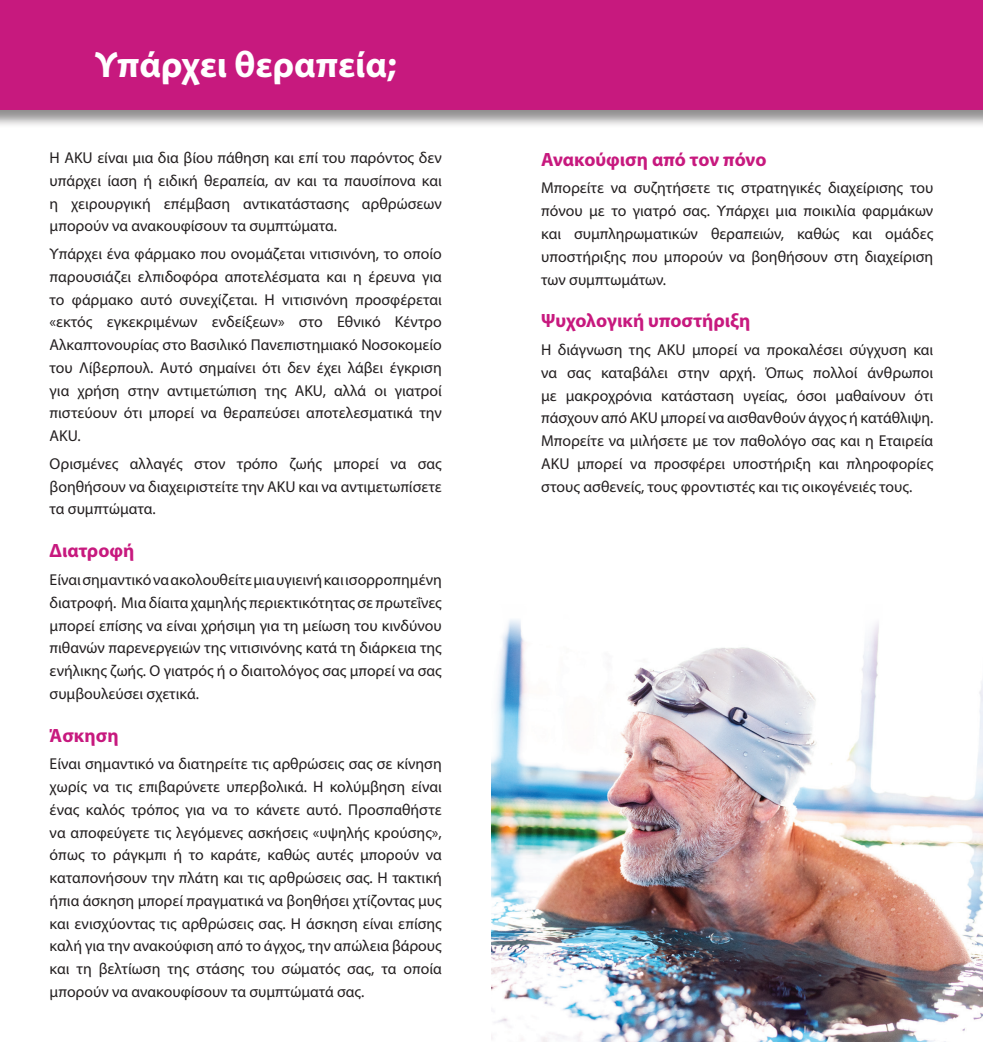
<style>
.page{position:relative;width:983px;height:1042px;background:#fff}
.page>*{position:absolute;margin:0;border:0;box-sizing:border-box;transform-origin:0 0}
.t1{font:700 36.75px "Myriad Pro";letter-spacing:-.005em;color:#fff}
.t2{font:700 19.25px "Myriad Pro";color:#c7197e}
.t3{font:15.75px/22.8px "Myriad Pro";color:#231f20;text-align:justify}
</style>
<div class="page">
<div style="left:0;top:0;width:982px;height:128px;background:#231f20;opacity:.5"></div>
<div style="left:0;top:0;width:982px;height:109px;background:#c7197e"></div>
<img style="left:491px;top:619px;width:491px;height:423px">
<p class="t1" style="left:95px;top:41px;width:303px">Υπάρχει θεραπεία;</p>
<p class="t3" style="left:50px;top:146px;width:393px">Η AKU είναι μια δια βίου πάθηση και επί του παρόντος δεν υπάρχει ίαση ή ειδική θεραπεία, αν και τα παυσίπονα και η χειρουργική επέμβαση αντικατάστασης αρθρώσεων μπορούν να ανακουφίσουν τα συμπτώματα.</p>
<p class="t3" style="left:50px;top:242px;width:393px">Υπάρχει ένα φάρμακο που ονομάζεται νιτισινόνη, το οποίο παρουσιάζει ελπιδοφόρα αποτελέσματα και η έρευνα για το φάρμακο αυτό συνεχίζεται. Η νιτισινόνη προσφέρεται «εκτός εγκεκριμένων ενδείξεων» στο Εθνικό Κέντρο Αλκαπτονουρίας στο Βασιλικό Πανεπιστημιακό Νοσοκομείο του Λίβερπουλ. Αυτό σημαίνει ότι δεν έχει λάβει έγκριση για χρήση στην αντιμετώπιση της AKU, αλλά οι γιατροί πιστεύουν ότι μπορεί να θεραπεύσει αποτελεσματικά την AKU.</p>
<p class="t3" style="left:50px;top:452px;width:393px">Ορισμένες αλλαγές στον τρόπο ζωής μπορεί να σας βοηθήσουν να διαχειριστείτε την AKU και να αντιμετωπίσετε τα συμπτώματα.</p>
<p class="t2" style="left:50px;top:538px;width:86px">Διατροφή</p>
<p class="t3" style="left:50px;top:568px;width:393px">Είναι σημαντικό να ακολουθείτε μια υγιεινή και ισορροπημένη διατροφή. Μια δίαιτα χαμηλής περιεκτικότητας σε πρωτεΐνες μπορεί επίσης να είναι χρήσιμη για τη μείωση του κινδύνου πιθανών παρενεργειών της νιτισινόνης κατά τη διάρκεια της ενήλικης ζωής. Ο γιατρός ή ο διαιτολόγος σας μπορεί να σας συμβουλεύσει σχετικά.</p>
<p class="t2" style="left:50px;top:722px;width:70px">Άσκηση</p>
<p class="t3" style="left:50px;top:752px;width:393px">Είναι σημαντικό να διατηρείτε τις αρθρώσεις σας σε κίνηση χωρίς να τις επιβαρύνετε υπερβολικά. Η κολύμβηση είναι ένας καλός τρόπος για να το κάνετε αυτό. Προσπαθήστε να αποφεύγετε τις λεγόμενες ασκήσεις «υψηλής κρούσης», όπως το ράγκμπι ή το καράτε, καθώς αυτές μπορούν να καταπονήσουν την πλάτη και τις αρθρώσεις σας. Η τακτική ήπια άσκηση μπορεί πραγματικά να βοηθήσει χτίζοντας μυς και ενισχύοντας τις αρθρώσεις σας. Η άσκηση είναι επίσης καλή για την ανακούφιση από το άγχος, την απώλεια βάρους και τη βελτίωση της στάσης του σώματός σας, τα οποία μπορούν να ανακουφίσουν τα συμπτώματά σας.</p>
<p class="t2" style="left:541px;top:147px;width:227px">Ανακούφιση από τον πόνο</p>
<p class="t3" style="left:541px;top:177px;width:393px">Μπορείτε να συζητήσετε τις στρατηγικές διαχείρισης του πόνου με το γιατρό σας. Υπάρχει μια ποικιλία φαρμάκων και συμπληρωματικών θεραπειών, καθώς και ομάδες υποστήριξης που μπορούν να βοηθήσουν στη διαχείριση των συμπτωμάτων.</p>
<p class="t2" style="left:541px;top:308px;width:211px">Ψυχολογική υποστήριξη</p>
<p class="t3" style="left:541px;top:338px;width:393px">Η διάγνωση της AKU μπορεί να προκαλέσει σύγχυση και να σας καταβάλει στην αρχή. Όπως πολλοί άνθρωποι με μακροχρόνια κατάσταση υγείας, όσοι μαθαίνουν ότι πάσχουν από AKU μπορεί να αισθανθούν άγχος ή κατάθλιψη.<br>Μπορείτε να μιλήσετε με τον παθολόγο σας και η Εταιρεία AKU μπορεί να προσφέρει υποστήριξη και πληροφορίες στους ασθενείς, τους φροντιστές και τις οικογένειές τους.</p>
</div>
